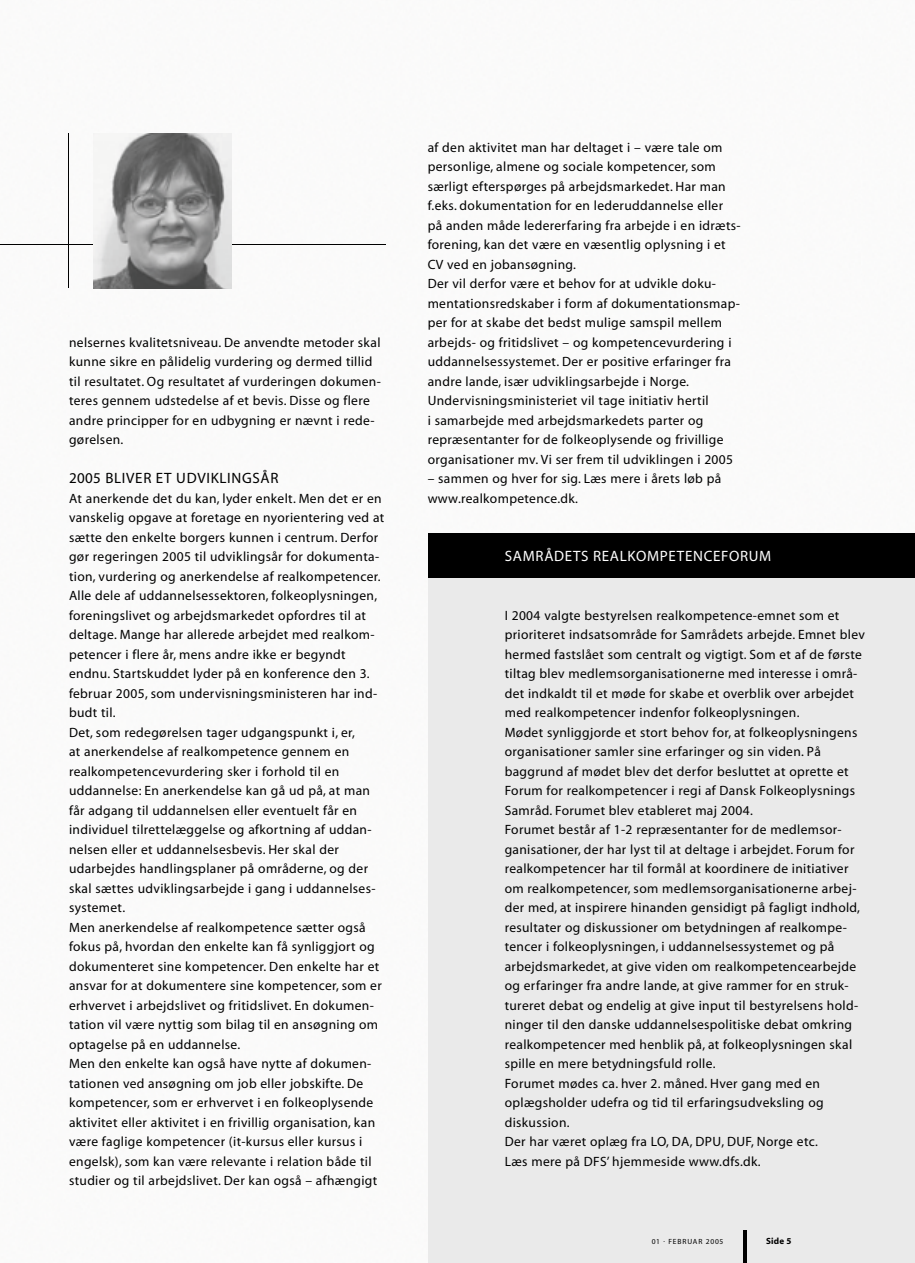
<style>
.page{position:relative;width:915px;height:1263px;background:#fff}
.page>*{position:absolute;margin:0;border:0;box-sizing:border-box;transform-origin:0 0}
.t1{font:15px "Myriad Pro";letter-spacing:.045em;color:#fff}
.t2{font:15px "Myriad Pro";letter-spacing:.045em;color:#000}
.t3{font:13.5px/19.5px "Myriad";letter-spacing:.025em;color:#000}
.t4{font:700 9px "Myriad";color:#000}
.t5{font:7.5px "Myriad Pro";letter-spacing:.11em;color:#000}
</style>
<div class="page">
<div style="left:428px;top:566px;width:486px;height:697px;background:#eaeaea"></div>
<hr style="left:743px;top:1230px;width:3px;height:33px;background:#000">
<hr style="left:68px;top:133px;width:1px;height:155px;background:#000">
<hr style="left:0;top:244px;width:385px;height:1px;background:#000">
<img style="left:94px;top:133px;width:137px;height:155px">
<div style="left:428px;top:533px;width:486px;height:45px;background:#000"></div>
<p class="t3" style="left:69px;top:333px;width:313px">nelsernes kvalitetsniveau. De anvendte metoder skal kunne sikre en pålidelig vurdering og dermed tillid til resultatet. Og resultatet af vurderingen dokumen&shy;teres gennem udstedelse af et bevis. Disse og flere andre principper for en udbygning er nævnt i rede&shy;gørelsen.</p>
<p class="t2" style="left:69px;top:470px;width:211px">2005 BLIVER ET UDVIKLINGSÅR</p>
<p class="t3" style="left:69px;top:489px;width:317px">At anerkende det du kan, lyder enkelt. Men det er en vanskelig opgave at foretage en nyorientering ved at sætte den enkelte borgers kunnen i centrum. Derfor gør regeringen 2005 til udviklingsår for dokumenta&shy;tion, vurdering og anerkendelse af realkompetencer.<br>Alle dele af uddannelsessektoren, folkeoplysningen, foreningslivet og arbejdsmarkedet opfordres til at deltage. Mange har allerede arbejdet med realkom&shy;petencer i flere år, mens andre ikke er begyndt endnu. Startskuddet lyder på en konference den 3. februar 2005, som undervisningsministeren har ind&shy;budt til.<br>Det, som redegørelsen tager udgangspunkt i, er,<br>at anerkendelse af realkompetence gennem en realkompetencevurdering sker i forhold til en uddannelse: En anerkendelse kan gå ud på, at man får adgang til uddannelsen eller eventuelt får en individuel tilrettelæggelse og afkortning af uddan&shy;nelsen eller et uddannelsesbevis. Her skal der udarbejdes handlingsplaner på områderne, og der skal sættes udviklingsarbejde i gang i uddannelses&shy;systemet.<br>Men anerkendelse af realkompetence sætter også fokus på, hvordan den enkelte kan få synliggjort og dokumenteret sine kompetencer. Den enkelte har et ansvar for at dokumentere sine kompetencer, som er erhvervet i arbejdslivet og fritidslivet. En dokumen&shy;tation vil være nyttig som bilag til en ansøgning om optagelse på en uddannelse.<br>Men den enkelte kan også have nytte af dokumen&shy;tationen ved ansøgning om job eller jobskifte. De kompetencer, som er erhvervet i en folkeoplysende aktivitet eller aktivitet i en frivillig organisation, kan være faglige kompetencer (it-kursus eller kursus i engelsk), som kan være relevante i relation både til studier og til arbejdslivet. Der kan også – afhængigt</p>
<p class="t3" style="left:427px;top:138px;width:314px">af den aktivitet man har deltaget i – være tale om personlige, almene og sociale kompetencer, som særligt efterspørges på arbejdsmarkedet. Har man f.eks. dokumentation for en lederuddannelse eller på anden måde ledererfaring fra arbejde i en idræts&shy;forening, kan det være en væsentlig oplysning i et CV ved en jobansøgning.<br>Der vil derfor være et behov for at udvikle doku&shy;mentationsredskaber i form af dokumentationsmap&shy;per for at skabe det bedst mulige samspil mellem arbejds- og fritidslivet – og kompetencevurdering i uddannelsessystemet. Der er positive erfaringer fra andre lande, især udviklingsarbejde i Norge.<br>Undervisningsministeriet vil tage initiativ hertil<br>i samarbejde med arbejdsmarkedets parter og repræsentanter for de folkeoplysende og frivillige organisationer mv. Vi ser frem til udviklingen i 2005</p>
<p class="t3" style="left:427px;top:469px;width:295px">– sammen og hver for sig. Læs mere i årets løb på www.realkompetence.dk.</p>
<p class="t1" style="left:504px;top:548px;width:268px">SAMRÅDETS REALKOMPETENCEFORUM</p>
<p class="t3" style="left:504px;top:606px;width:361px">I 2004 valgte bestyrelsen realkompetence-emnet som et prioriteret indsatsområde for Samrådets arbejde. Emnet blev hermed fastslået som centralt og vigtigt. Som et af de første tiltag blev medlemsorganisationerne med interesse i områ&shy;det indkaldt til et møde for skabe et overblik over arbej det med realkompetencer indenfor folkeoplysningen.<br>Mødet synliggjorde et stort behov for, at folkeoplysningens organisationer samler sine erfaringer og sin viden. På<br>bag grund af mødet blev det derfor besluttet at oprette et Forum for realkompetencer i regi af Dansk Folkeoplysnings Samråd. Forumet blev etableret maj 2004.<br>Forumet består af 1-2 repræsentanter for de medlemsor&shy;ganisationer, der har lyst til at deltage i arbejdet. Forum for realkompetencer har til formål at koordinere de initiativer om realkompetencer, som medlemsorganisationerne arbej&shy;der med, at inspi rere hinanden gensidigt på fagligt indhold, resultater og diskussioner om betydningen af realkompe&shy;tencer i folkeoplysningen, i uddannelsessystemet og på arbejdsmarkedet, at give viden om realkompetencearbejde og erfaringer fra andre lande, at give rammer for en struk&shy;tureret debat og endelig at give input til bestyrelsens hold&shy;ninger til den danske uddannelsespolitiske debat omkring realkompetencer med henblik på, at folkeoplysningen skal spille en mere betydningsfuld rolle.<br>Forumet mødes ca. hver 2. måned. Hver gang med en oplægsholder udefra og tid til erfaringsudveksling og diskussion.<br>Der har været oplæg fra LO, DA, DPU, DUF, Norge etc.<br>Læs mere på DFS’ hjemmeside www.dfs.dk.</p>
<p class="t5" style="left:651px;top:1237px;width:73px">01 · FEBRUAR 2005</p>
<p class="t4" style="left:765px;top:1236px;width:27px">Side 5</p>
</div>
